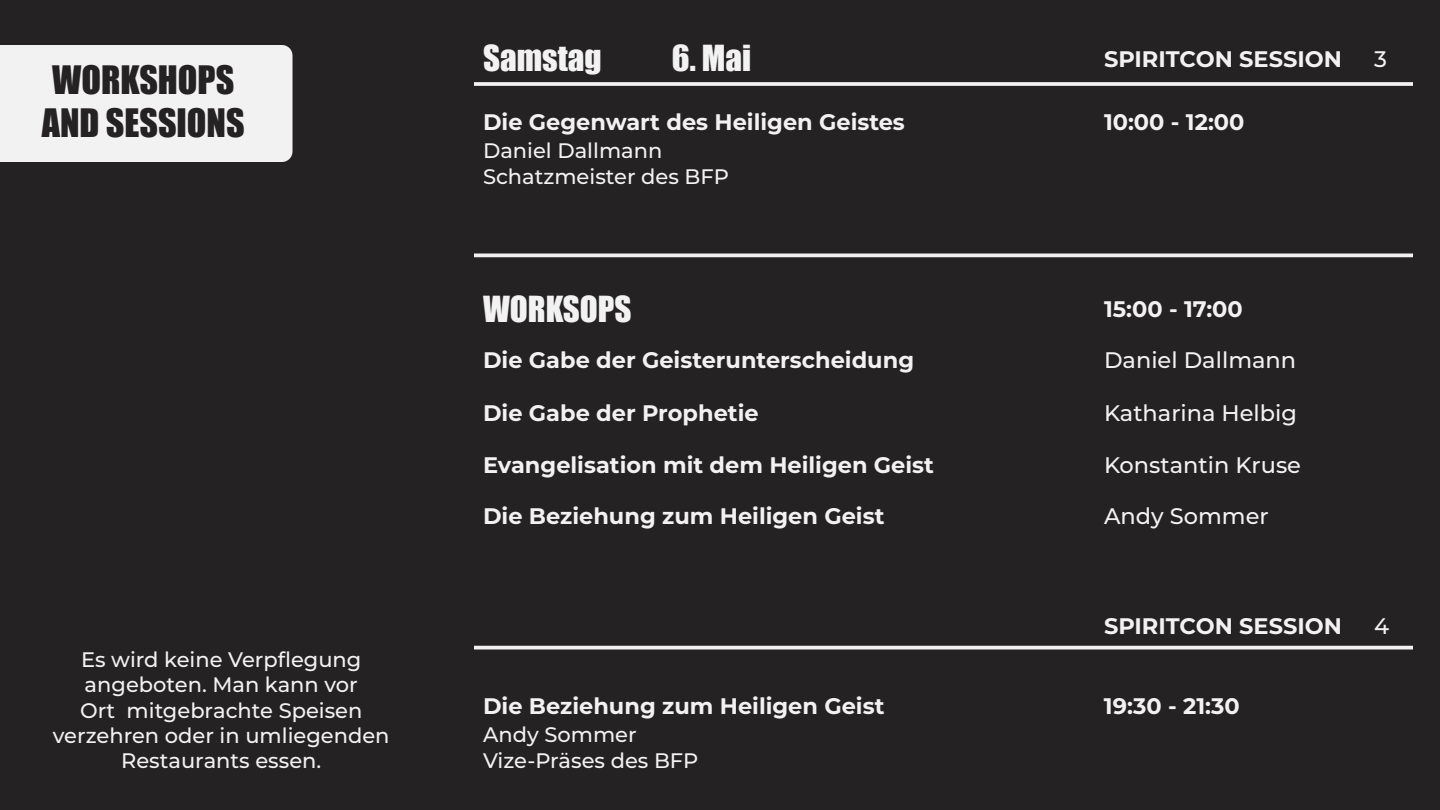
<style>
.page{position:relative;width:1440px;height:810px;background:#252223}
.page>*{position:absolute;margin:0;border:0;box-sizing:border-box;transform-origin:0 0}
.t1{font:36px "Impact";color:#252223}
.t2{font:33px "Impact";color:#f3f2f2}
.t3{font:700 22.5px "Montserrat";color:#f3f2f2}
.t4{font:500 22.5px "Montserrat";color:#f3f2f2}
.t5{font:500 21px/25.2px "Montserrat";color:#f3f2f2}
</style>
<div class="page">
<div style="left:0;top:45px;width:292px;height:117px;background:#f3f2f2"></div>
<svg style="left:474px;top:82px;width:939px;height:4px;background:#e6e5e5"></svg>
<svg style="left:474px;top:646px;width:939px;height:4px;background:#d9d8d8"></svg>
<hr style="left:474px;top:254px;width:939px;height:3px;background:#f3f2f2">
<p class="t1" style="left:52px;top:52px;width:184px">WORKSHOPS</p>
<p class="t1" style="left:42px;top:95px;width:205px">AND SESSIONS</p>
<p class="t5" style="left:80px;top:646px;width:284px">Es wird keine Verpflegung angeboten. Man kann vor<br>Ort mitgebrachte Speisen</p>
<p class="t5" style="left:53px;top:722px;width:338px;text-align:center">verzehren oder in umliegenden<br>Restaurants essen.</p>
<p class="t2" style="left:483px;top:33px;width:120px">Samstag</p>
<p class="t2" style="left:672px;top:33px;width:81px">6. Mai</p>
<p class="t3" style="left:483px;top:106px;width:423px">Die Gegenwart des Heiligen Geistes</p>
<p class="t3" style="left:1104px;top:106px;width:142px">10:00 - 12:00</p>
<p class="t5" style="left:483px;top:137px;width:181px">Daniel Dallmann</p>
<p class="t5" style="left:483px;top:163px;width:248px">Schatzmeister des BFP</p>
<p class="t3" style="left:1104px;top:43px;width:239px">SPIRITCON SESSION</p>
<p class="t4" style="left:1374px;top:43px;width:14px">3</p>
<p class="t2" style="left:483px;top:283px;width:150px">WORKSOPS</p>
<p class="t3" style="left:1104px;top:293px;width:140px">15:00 - 17:00</p>
<p class="t3" style="left:483px;top:344px;width:433px">Die Gabe der Geisterunterscheidung</p>
<p class="t4" style="left:1104px;top:344px;width:194px">Daniel Dallmann</p>
<p class="t3" style="left:483px;top:397px;width:277px">Die Gabe der Prophetie</p>
<p class="t4" style="left:1104px;top:398px;width:195px">Katharina Helbig</p>
<p class="t3" style="left:483px;top:449px;width:453px">Evangelisation mit dem Heiligen Geist</p>
<p class="t4" style="left:1104px;top:449px;width:199px">Konstantin Kruse</p>
<p class="t3" style="left:483px;top:500px;width:403px">Die Beziehung zum Heiligen Geist</p>
<p class="t4" style="left:1104px;top:500px;width:166px">Andy Sommer</p>
<p class="t3" style="left:1104px;top:610px;width:239px">SPIRITCON SESSION</p>
<p class="t4" style="left:1374px;top:610px;width:17px">4</p>
<p class="t3" style="left:483px;top:690px;width:403px">Die Beziehung zum Heiligen Geist</p>
<p class="t3" style="left:1104px;top:690px;width:137px">19:30 - 21:30</p>
<p class="t5" style="left:483px;top:721px;width:155px">Andy Sommer</p>
<p class="t5" style="left:483px;top:747px;width:217px">Vize-Präses des BFP</p>
</div>
